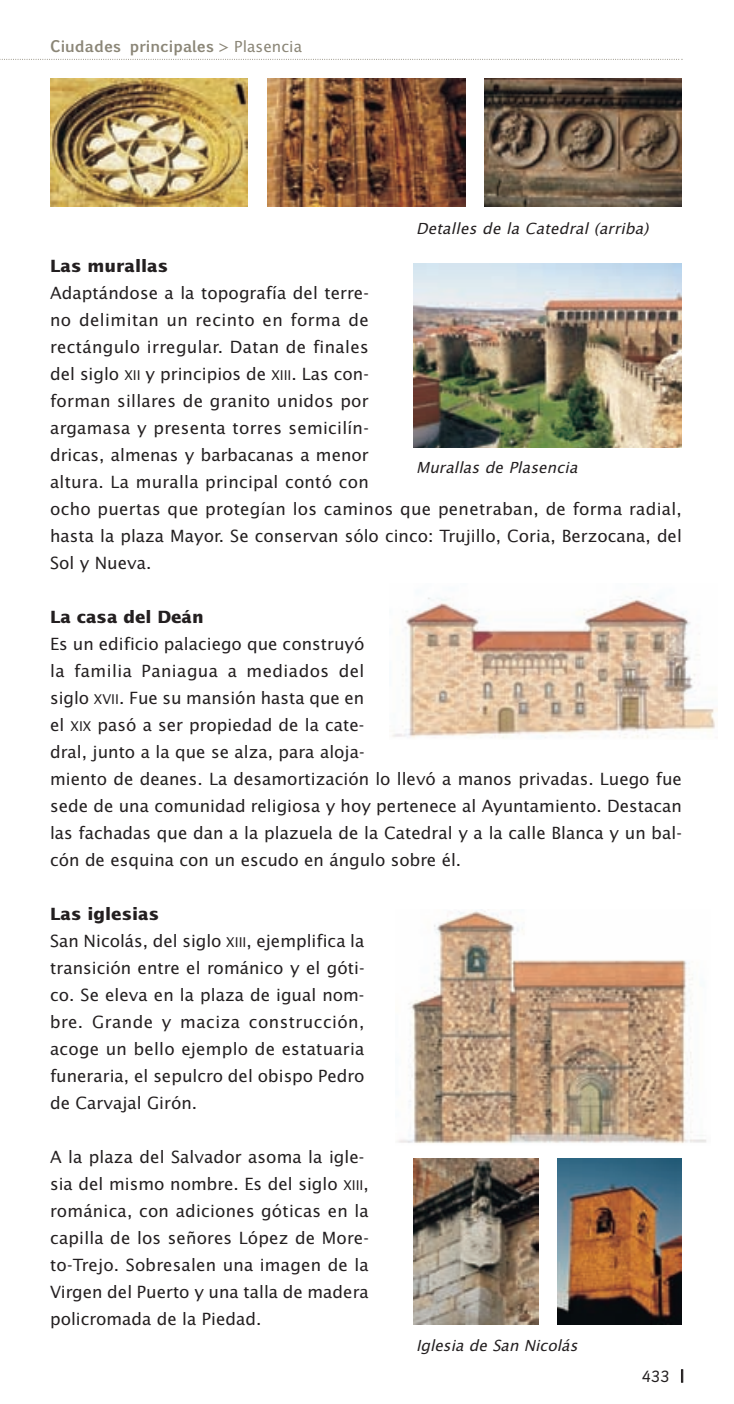
<style>
.page{position:relative;width:734px;height:1404px;background:#fff}
.page>*{position:absolute;margin:0;border:0;box-sizing:border-box;transform-origin:0 0}
.t1{font:16.88px/27px "Lucida Sans";color:#231f20}
.t2{font:700 16.88px "Lucida Sans";color:#231f20}
.t3{font:15.75px "Sassoon Primary";color:#231f20}
.t4{font:italic 15.3px "Lucida Sans";color:#231f20}
.t5{font:700 15.3px "Euphemia UCAS";color:#8b8677}
.s1{font-family:"Lucida Sans";font-weight:400}
.s2{font-size:13.5px}
.s3{font-weight:700}
</style>
<div class="page">
<img style="left:0;top:58px;width:718px;height:1267px">
<p class="t5" style="left:50px;top:40px;width:253px">Ciudades principales <span class="s1">&gt; Plasencia</span></p>
<p class="t4" style="left:416px;top:222px;width:237px">Detalles de la Catedral (arriba)</p>
<p class="t2" style="left:50px;top:259px;width:120px">Las murallas</p>
<p class="t1" style="left:50px;top:281px;width:633px">Adaptándose a la topografía del terre-<br>no delimitan un recinto en forma de<br>rectángulo irregular. Datan de finales<br>del siglo <span class="s2">XII</span> y principios de <span class="s2">XIII</span>. Las con-<br>forman sillares de granito unidos por<br>argamasa y presenta torres semicilín-<br>dricas, almenas y barbacanas a menor<br>altura. La muralla principal contó con<br>ocho puertas que protegían los caminos que penetraban, de forma radial, hasta la plaza Mayor. Se conservan sólo cinco: Trujillo, Coria, Berzocana, del Sol y Nueva.</p>
<p class="t2" style="left:50px;top:610px;width:155px">La casa del Deán</p>
<p class="t1" style="left:50px;top:632px;width:633px">Es un edificio palaciego que construyó<br>la familia Paniagua a mediados del<br>siglo <span class="s2">XVII</span>. Fue su mansión hasta que en<br>el <span class="s2">XIX</span> pasó a ser propiedad de la cate-<br>dral, junto a la que se alza, para aloja-<br>miento de deanes. La desamortización lo llevó a manos privadas. Luego fue sede de una comunidad religiosa y hoy pertenece al Ayuntamiento. Destacan las fachadas que dan a la plazuela de la Catedral y a la calle Blanca y un bal&shy;cón de esquina con un escudo en ángulo sobre él.</p>
<p class="t1" style="left:50px;top:902px;width:316px"><span class="s3">Las iglesias<br></span>San Nicolás, del siglo <span class="s2">XIII</span>, ejemplifica la transición entre el románico y el góti&shy;co. Se eleva en la plaza de igual nom&shy;bre. Grande y maciza construcción, acoge un bello ejemplo de estatuaria funeraria, el sepulcro del obispo Pedro de Carvajal Girón.</p>
<p class="t1" style="left:50px;top:1145px;width:320px">A la plaza del Salvador asoma la igle&shy;sia del mismo nombre. Es del siglo <span class="s2">XIII</span>, románica, con adiciones góticas en la capilla de los señores López de More&shy;to-Trejo. Sobresalen una imagen de la Virgen del Puerto y una talla de madera policromada de la Piedad.</p>
<p class="t4" style="left:416px;top:461px;width:166px">Murallas de Plasencia</p>
<p class="t4" style="left:416px;top:1338px;width:166px">Iglesia de San Nicolás</p>
<p class="t3" style="left:641px;top:1370px;width:43px">433 |</p>
</div>
